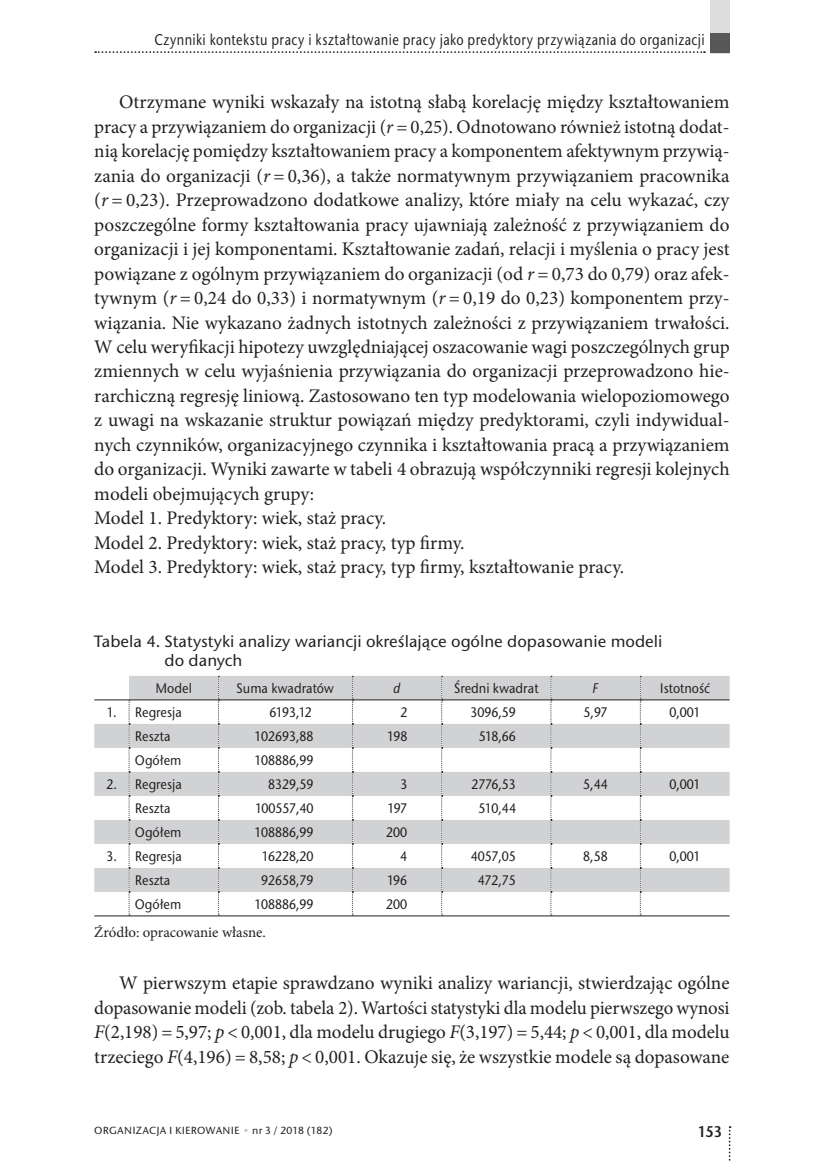
<style>
.page{position:relative;width:814px;height:1161px;background:#fff}
.page>*{position:absolute;margin:0;border:0;box-sizing:border-box;transform-origin:0 0}
.t1{font:19.25px/24.5px "Minion Pro";color:#231f20}
.t2{font:500 16.62px/19.2px "Stone Sans Itc TOT";color:#231f20}
.t3{font:500 15.75px "Stone Sans Itc TOT";letter-spacing:.035em;color:#231f20;scale:.8 1}
.t4{font:15.75px "Stone Sans Itc TOT Semi";color:#231f20;scale:.9 1}
.t5{font:14.88px "Minion Pro";color:#231f20}
.t6{font:500 14px "Stone Sans Itc TOT";color:#231f20;scale:.9 1}
.t7{font:italic 500 14px "Stone Sans IIITC Pro";color:#231f20;scale:.9 1}
.t8{font:500 10.5px "Stone Sans Itc TOT";letter-spacing:.02em;color:#231f20}
.s1{font-style:italic}
.s2{color:#bcbdc0}
</style>
<div class="page">
<svg style="left:728px;top:1126px;width:2px;height:35px"></svg>
<svg style="left:95px;top:51px;width:610px;height:2px"></svg>
<div style="left:709px;top:0;width:20px;height:53px;background:#dcdddf"></div>
<div style="left:709px;top:34px;width:20px;height:19px;background:#57585a"></div>
<svg style="left:94px;top:676px;width:635px;height:216px;fill:#d1d2d4"></svg>
<svg style="left:129px;top:700px;width:1px;height:215px"></svg>
<svg style="left:218px;top:676px;width:1px;height:239px"></svg>
<svg style="left:352px;top:676px;width:1px;height:239px"></svg>
<svg style="left:441px;top:676px;width:1px;height:239px"></svg>
<svg style="left:550px;top:676px;width:2px;height:239px"></svg>
<svg style="left:639px;top:676px;width:2px;height:239px"></svg>
<hr style="left:94px;top:699px;width:35px;height:1px;background:#231f20">
<hr style="left:129px;top:699px;width:89px;height:1px;background:#231f20">
<hr style="left:218px;top:699px;width:134px;height:1px;background:#231f20">
<hr style="left:352px;top:699px;width:89px;height:1px;background:#231f20">
<hr style="left:441px;top:699px;width:110px;height:1px;background:#231f20">
<hr style="left:551px;top:699px;width:89px;height:1px;background:#231f20">
<hr style="left:640px;top:699px;width:89px;height:1px;background:#231f20">
<hr style="left:94px;top:915px;width:35px;height:1px;background:#231f20">
<hr style="left:129px;top:915px;width:89px;height:1px;background:#231f20">
<hr style="left:218px;top:915px;width:134px;height:1px;background:#231f20">
<hr style="left:352px;top:915px;width:89px;height:1px;background:#231f20">
<hr style="left:441px;top:915px;width:110px;height:1px;background:#231f20">
<hr style="left:551px;top:915px;width:89px;height:1px;background:#231f20">
<hr style="left:640px;top:915px;width:89px;height:1px;background:#231f20">
<p class="t3" style="left:154px;top:30px;width:689px">Czynniki kontekstu pracy i kształtowanie pracy jako predyktory przywiązania do organizacji</p>
<p class="t1" style="left:94px;top:90px;width:637px;text-indent:25px">Otrzymane wyniki wskazały na istotną słabą korelację między kształtowaniem pracy a przywiązaniem do organizacji (<span class="s1">r</span> = 0,25). Odnotowano również istotną dodat&shy;nią korelację pomiędzy kształtowaniem pracy a komponentem afektywnym przywią&shy;zania do organizacji (<span class="s1">r</span> = 0,36), a także normatywnym przywiązaniem pracownika (<span class="s1">r</span> = 0,23). Przeprowadzono dodatkowe analizy, które miały na celu wykazać, czy poszczególne formy kształtowania pracy ujawniają zależność z przywiązaniem do organizacji i jej komponentami. Kształtowanie zadań, relacji i myślenia o pracy jest powiązane z ogólnym przywiązaniem do organizacji (od <span class="s1">r</span> = 0,73 do 0,79) oraz afek&shy;tywnym (<span class="s1">r</span> = 0,24 do 0,33) i normatywnym (<span class="s1">r</span> = 0,19 do 0,23) komponentem przy&shy;wiązania. Nie wykazano żadnych istotnych zależności z przywiązaniem trwałości.<br>W celu weryfikacji hipotezy uwzględniającej oszacowanie wagi poszczególnych grup zmiennych w celu wyjaśnienia przywiązania do organizacji przeprowadzono hie&shy;rarchiczną regresję liniową. Zastosowano ten typ modelowania wielopoziomowego z uwagi na wskazanie struktur powiązań między predyktorami, czyli indywidual&shy;nych czynników, organizacyjnego czynnika i kształtowania pracą a przywiązaniem do organizacji. Wyniki zawarte w tabeli 4 obrazują współczynniki regresji kolejnych modeli obejmujących grupy:<br>Model 1. Predyktory: wiek, staż pracy.<br>Model 2. Predyktory: wiek, staż pracy, typ firmy.<br>Model 3. Predyktory: wiek, staż pracy, typ firmy, kształtowanie pracy.</p>
<p class="t2" style="left:165px;top:632px;width:499px;text-indent:-70px">Tabela 4. Statystyki analizy wariancji określające ogólne dopasowanie modeli do danych</p>
<p class="t6" style="left:155px;top:680px;width:42px">Model</p>
<p class="t6" style="left:236px;top:680px;width:110px">Suma kwadratów</p>
<p class="t7" style="left:393px;top:679px;width:9px">d</p>
<p class="t6" style="left:454px;top:680px;width:95px">Średni kwadrat</p>
<p class="t7" style="left:593px;top:679px;width:8px">F</p>
<p class="t6" style="left:659px;top:680px;width:57px">Istotność</p>
<p class="t6" style="left:107px;top:704px;width:85px">1. Regresja</p>
<p class="t6" style="left:269px;top:704px;width:49px">6193,12</p>
<p class="t6" style="left:400px;top:704px;width:9px">2</p>
<p class="t6" style="left:470px;top:704px;width:52px">3096,59</p>
<p class="t6" style="left:583px;top:704px;width:28px">5,97</p>
<p class="t6" style="left:669px;top:704px;width:36px">0,001</p>
<p class="t6" style="left:135px;top:728px;width:41px">Reszta</p>
<p class="t6" style="left:254px;top:728px;width:67px">102693,88</p>
<p class="t6" style="left:387px;top:728px;width:24px">198</p>
<p class="t6" style="left:478px;top:728px;width:43px">518,66</p>
<p class="t6" style="left:135px;top:752px;width:53px">Ogółem</p>
<p class="t6" style="left:254px;top:752px;width:67px">108886,99</p>
<p class="t6" style="left:106px;top:776px;width:85px">2. Regresja</p>
<p class="t6" style="left:268px;top:776px;width:52px">8329,59</p>
<p class="t6" style="left:400px;top:776px;width:9px">3</p>
<p class="t6" style="left:471px;top:776px;width:51px">2776,53</p>
<p class="t6" style="left:583px;top:776px;width:29px">5,44</p>
<p class="t6" style="left:669px;top:776px;width:36px">0,001</p>
<p class="t6" style="left:135px;top:800px;width:41px">Reszta</p>
<p class="t6" style="left:255px;top:800px;width:67px">100557,40</p>
<p class="t6" style="left:387px;top:800px;width:24px">197</p>
<p class="t6" style="left:478px;top:800px;width:43px">510,44</p>
<p class="t6" style="left:135px;top:824px;width:53px">Ogółem</p>
<p class="t6" style="left:254px;top:824px;width:67px">108886,99</p>
<p class="t6" style="left:386px;top:824px;width:25px">200</p>
<p class="t6" style="left:106px;top:848px;width:85px">3. Regresja</p>
<p class="t6" style="left:262px;top:848px;width:59px">16228,20</p>
<p class="t6" style="left:400px;top:848px;width:9px">4</p>
<p class="t6" style="left:471px;top:848px;width:52px">4057,05</p>
<p class="t6" style="left:583px;top:848px;width:29px">8,58</p>
<p class="t6" style="left:669px;top:848px;width:36px">0,001</p>
<p class="t6" style="left:135px;top:872px;width:41px">Reszta</p>
<p class="t6" style="left:261px;top:872px;width:60px">92658,79</p>
<p class="t6" style="left:387px;top:872px;width:24px">196</p>
<p class="t6" style="left:478px;top:872px;width:44px">472,75</p>
<p class="t6" style="left:135px;top:896px;width:53px">Ogółem</p>
<p class="t6" style="left:254px;top:896px;width:67px">108886,99</p>
<p class="t6" style="left:386px;top:896px;width:25px">200</p>
<p class="t5" style="left:94px;top:922px;width:173px">Źródło: opracowanie własne.</p>
<p class="t1" style="left:94px;top:971px;width:636px;text-align:justify;text-indent:25px">W pierwszym etapie sprawdzano wyniki analizy wariancji, stwierdzając ogólne dopasowanie modeli (zob. tabela 2). Wartości statystyki dla modelu pierwszego wynosi <span class="s1">F</span>(2,198) = 5,97; <span class="s1">p</span> &lt; 0,001, dla modelu drugiego <span class="s1">F</span>(3,197) = 5,44; <span class="s1">p</span> &lt; 0,001, dla modelu trzeciego <span class="s1">F</span>(4,196) = 8,58; <span class="s1">p</span> &lt; 0,001. Okazuje się, że wszystkie modele są dopasowane</p>
<p class="t8" style="left:94px;top:1124px;width:240px">ORGANIZACJA I KIEROWANIE <span class="s2">•</span> nr 3 / 2018 (182)</p>
<p class="t4" style="left:697px;top:1122px;width:28px">153</p>
</div>
